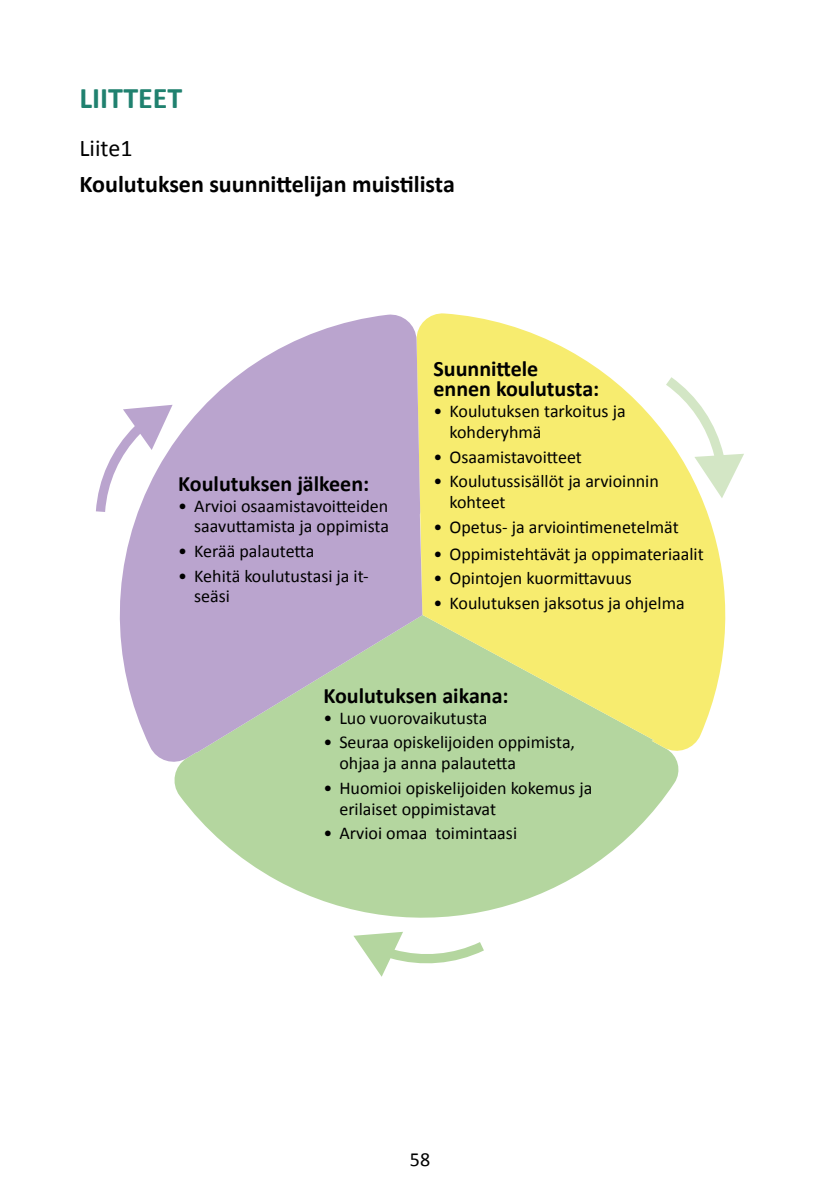
<style>
.page{position:relative;width:840px;height:1191px;background:#fff}
.page>*{position:absolute;margin:0;border:0;box-sizing:border-box;transform-origin:0 0}
.Luvun_otsikko{font:700 30px "Calibri";color:#20816f}
.Leipäteksti{font:700 24px "Calibri";color:#000}
.Leipäteksti-2{font:24px "Calibri";color:#000}
.Leipäteksti-3{font:700 22px/20px "Calibri";color:#000}
.t1{font:20px "Calibri";color:#000}
.t2{font:18px/20.8px "Calibri";color:#000}
</style>
<div class="page">
<svg style="left:96px;top:465px;width:12px;height:47px"></svg>
<svg style="left:367px;top:956px;width:103px;height:20px"></svg>
<svg style="left:174px;top:755px;width:505px;height:201px;fill:#b4d69f"></svg>
<svg style="left:422px;top:313px;width:322px;height:442px;fill:#f7ec6f"></svg>
<svg style="left:108px;top:314px;width:314px;height:452px;fill:#baa4ce"></svg>
<p class="Luvun_otsikko" style="left:79px;top:76px;width:104px">LIITTEET</p>
<p class="Leipäteksti-2" style="left:79px;top:133px;width:55px">Liite1</p>
<p class="Leipäteksti" style="left:79px;top:167px;width:377px">Koulutuksen suunnittelijan muistilista</p>
<p class="Leipäteksti-3" style="left:178px;top:473px;width:192px">Koulutuksen jälkeen:</p>
<p class="t2" style="left:178px;top:494px;width:212px;text-align:right">• Arvioi osaamistavoitteiden saavuttamista ja oppimista</p>
<p class="t2" style="left:178px;top:540px;width:138px">• Kerää palautetta</p>
<p class="t2" style="left:194px;top:564px;width:176px;text-indent:-16px">• Kehitä koulutustasi ja it&shy;seäsi</p>
<p class="Leipäteksti-3" style="left:433px;top:358px;width:167px">Suunnittele ennen koulutusta:</p>
<p class="t2" style="left:449px;top:400px;width:177px;text-indent:-16px">• Koulutuksen tarkoitus ja kohderyhmä</p>
<p class="t2" style="left:433px;top:445px;width:150px">• Osaamistavoitteet</p>
<p class="t2" style="left:449px;top:470px;width:211px;text-indent:-16px">• Koulutussisällöt ja arvioinnin kohteet</p>
<p class="t2" style="left:433px;top:515px;width:247px">• Opetus- ja arviointimenetelmät</p>
<p class="t2" style="left:433px;top:542px;width:272px">• Oppimistehtävät ja oppimateriaalit</p>
<p class="t2" style="left:433px;top:567px;width:200px">• Opintojen kuormittavuus</p>
<p class="t2" style="left:433px;top:592px;width:252px">• Koulutuksen jaksotus ja ohjelma</p>
<p class="Leipäteksti-3" style="left:323px;top:685px;width:187px">Koulutuksen aikana:</p>
<p class="t2" style="left:323px;top:706px;width:165px">• Luo vuorovaikutusta</p>
<p class="t2" style="left:339px;top:731px;width:237px;text-indent:-16px">• Seuraa opiskelijoiden oppimista, ohjaa ja anna palautetta</p>
<p class="t2" style="left:339px;top:776px;width:254px;text-indent:-16px">• Huomioi opiskelijoiden kokemus ja erilaiset oppimistavat</p>
<p class="t2" style="left:323px;top:822px;width:195px">• Arvioi omaa toimintaasi</p>
<p class="t1" style="left:409px;top:1147px;width:22px">58</p>
</div>
